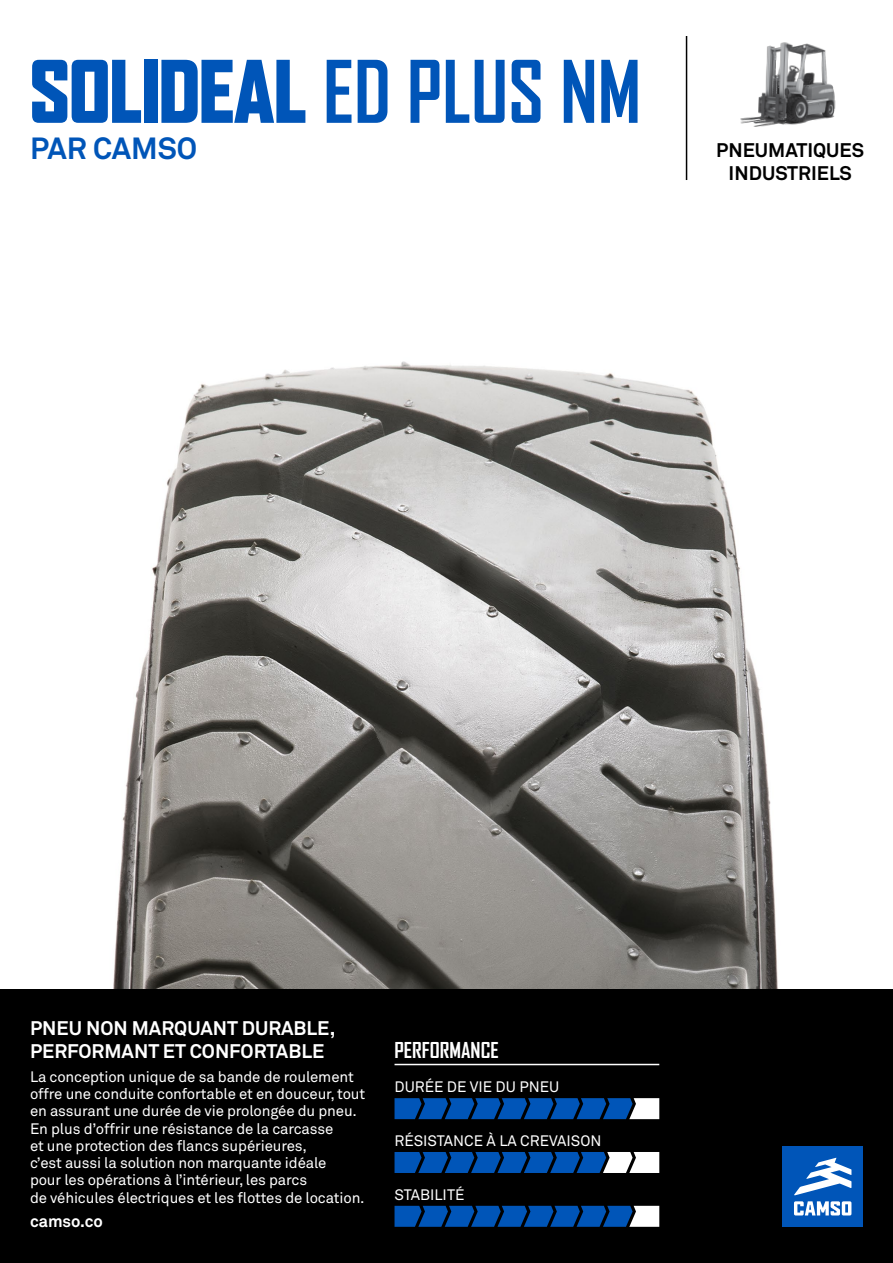
<style>
.page{position:relative;width:893px;height:1263px;background:#fff}
.page>*{position:absolute;margin:0;border:0;box-sizing:border-box;transform-origin:0 0}
.t1{font:900 82.5px "Agency FB";color:#0055b8;scale:.95 1}
.t2{font:700 30.3px "Akkurat Office";color:#0055b8}
.t3{font:700 21px "Agency FB";color:#fff}
.t4{font:700 19.5px/22.5px "Akkurat Office";color:#fff}
.t5{font:700 19.5px/23.4px "Akkurat Office";color:#000;text-align:center}
.t6{font:700 18px "Akkurat Office";color:#fff}
.t7{font:700 16.5px "Akkurat Office";color:#fff}
.t8{font:15px/17.2px "Akkurat Office";letter-spacing:-.01em;color:#fff}
.s1{font-weight:700}
</style>
<div class="page">
<img style="left:0;top:361px;width:893px;height:629px">
<hr style="left:686px;top:36px;width:1px;height:144px;background:#000">
<div style="left:0;top:990px;width:893px;height:273px;background:#000"></div>
<hr style="left:395px;top:1064px;width:264px;height:1px;background:#fff">
<svg style="left:395px;top:1098px;width:264px;height:21px;background:#185aa8"></svg>
<svg style="left:395px;top:1152px;width:264px;height:21px;background:#2f6aaf"></svg>
<svg style="left:395px;top:1206px;width:264px;height:21px;background:#185aa8"></svg>
<img style="left:685px;top:36px;width:151px;height:129px">
<div style="left:782px;top:1146px;width:81px;height:81px;background:#0055b8"></div>
<svg style="left:794px;top:1201px;width:57px;height:14px"></svg>
<svg style="left:794px;top:1158px;width:57px;height:37px"></svg>
<h1 class="t1" style="left:30px;top:44px;width:645px">SOLIDEAL <span class="s1">ED PLUS NM</span></h1>
<h2 class="t2" style="left:30px;top:130px;width:169px">PAR CAMSO</h2>
<h3 class="t5" style="left:716px;top:138px;width:149px">PNEUMATIQUES<br>INDUSTRIELS</h3>
<h3 class="t4" style="left:30px;top:1017px;width:307px">PNEU NON MARQUANT DURABLE,<br>PERFORMANT ET CONFORTABLE</h3>
<p class="t8" style="left:30px;top:1068px;width:337px">La conception unique de sa bande de roulement offre une conduite confortable et en douceur, tout en assurant une durée de vie prolongée du pneu.<br>En plus d’offrir une résistance de la carcasse<br>et une protection des flancs supérieures,<br>c’est aussi la solution non marquante idéale<br>pour les opérations à l’intérieur, les parcs<br>de véhicules électriques et les flottes de location.</p>
<p class="t7" style="left:30px;top:1210px;width:74px">camso.co</p>
<p class="t6" style="left:30px;top:1209px;width:81px">camso.co</p>
<h3 class="t3" style="left:395px;top:1037px;width:106px">PERFORMANCE</h3>
<p class="t8" style="left:395px;top:1079px;width:166px">DURÉE DE VIE DU PNEU</p>
<p class="t8" style="left:395px;top:1132px;width:208px">RÉSISTANCE À LA CREVAISON</p>
<p class="t8" style="left:395px;top:1186px;width:71px">STABILITÉ</p>
</div>
